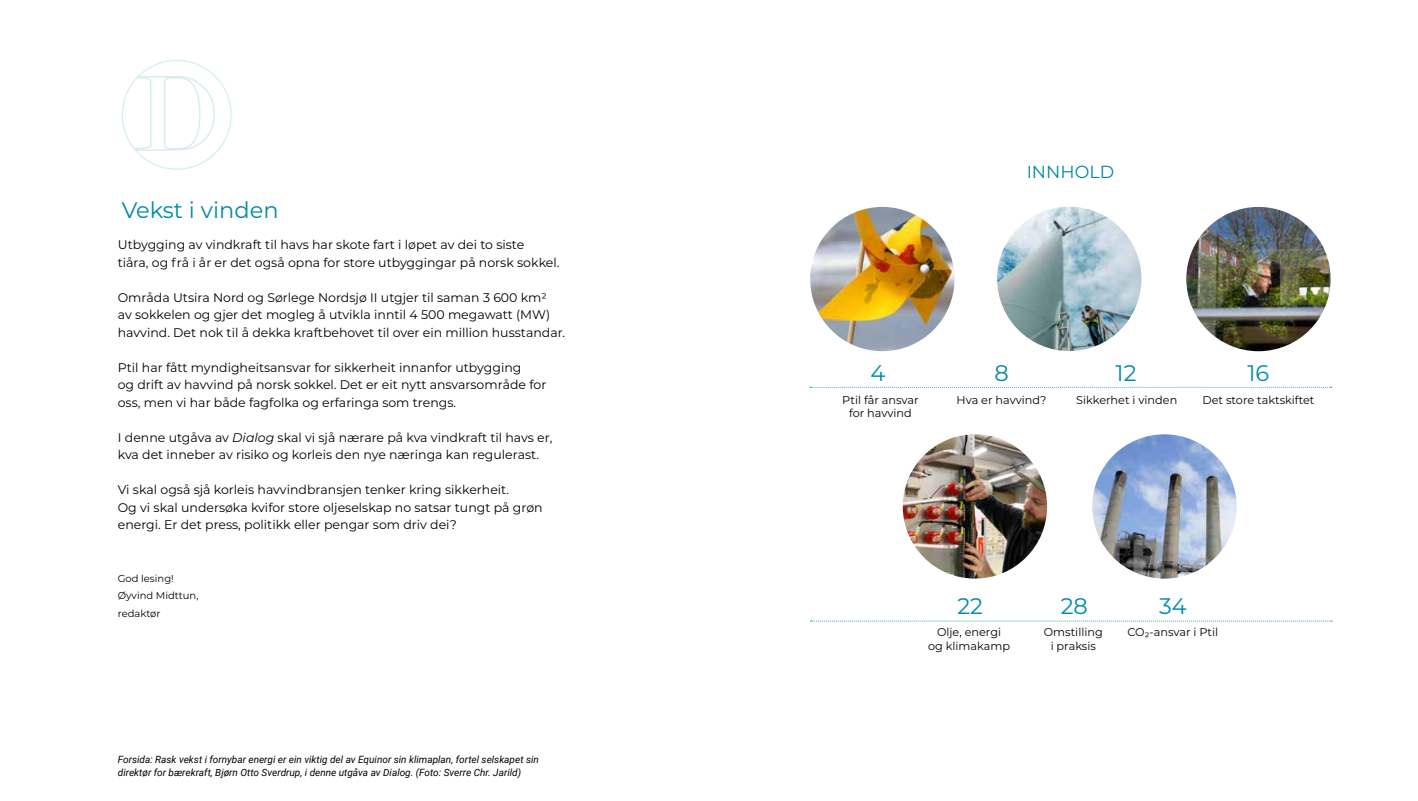
<style>
.page{position:relative;width:1418px;height:801px;background:#fff}
.page>*{position:absolute;margin:0;border:0;box-sizing:border-box;transform-origin:0 0}
.t1{font:22.5px "Montserrat";color:#0089a9}
.t2{font:17.5px "Montserrat";color:#0089a9}
.t3{font:12.5px/17.5px "Montserrat";color:#000}
.t4{font:11.25px/13.8px "Montserrat";color:#000;text-align:center}
.t5{font:italic 10px/13.8px "Roboto";color:#000}
.t6{font:10px/17.5px "Montserrat";color:#000}
.s1{font-style:italic}
</style>
<div class="page">
<svg style="left:133px;top:75px;width:83px;height:77px"></svg>
<img style="left:997px;top:207px;width:144px;height:144px;border-radius:72px">
<img style="left:902px;top:434px;width:145px;height:144px;border-radius:72px">
<img style="left:1092px;top:434px;width:144px;height:144px;border-radius:72px">
<img style="left:810px;top:207px;width:144px;height:144px;border-radius:72px">
<img style="left:1186px;top:207px;width:144px;height:144px;border-radius:72px">
<svg style="left:810px;top:387px;width:521px;height:1px"></svg>
<svg style="left:810px;top:620px;width:521px;height:1px"></svg>
<h1 class="t1" style="left:122px;top:194px;width:158px">Vekst i vinden</h1>
<p class="t3" style="left:118px;top:235px;width:443px">Utbygging av vindkraft til havs har skote fart i løpet av dei to siste<br>tiåra, og frå i år er det også opna for store utbyggingar på norsk sokkel.</p>
<p class="t3" style="left:118px;top:288px;width:449px">Områda Utsira Nord og Sørlege Nordsjø II utgjer til saman 3 600 km2<br>av sokkelen og gjer det mogleg å utvikla inntil 4 500 megawatt (MW) havvind. Det nok til å dekka kraftbehovet til over ein million husstandar.</p>
<p class="t3" style="left:118px;top:358px;width:430px">Ptil har fått myndigheitsansvar for sikkerheit innanfor utbygging<br>og drift av havvind på norsk sokkel. Det er eit nytt ansvarsområde for oss, men vi har både fagfolka og erfaringa som trengs.</p>
<p class="t3" style="left:118px;top:428px;width:436px">I denne utgåva av <span class="s1">Dialog</span> skal vi sjå nærare på kva vindkraft til havs er, kva det inneber av risiko og korleis den nye næringa kan regulerast.</p>
<p class="t3" style="left:118px;top:480px;width:426px">Vi skal også sjå korleis havvindbransjen tenker kring sikkerheit.<br>Og vi skal undersøka kvifor store oljeselskap no satsar tungt på grøn energi. Er det press, politikk eller pengar som driv dei?</p>
<p class="t6" style="left:118px;top:569px;width:82px">God lesing!<br>Øyvind Midttun, redaktør</p>
<p class="t5" style="left:118px;top:752px;width:422px">Forsida: Rask vekst i fornybar energi er ein viktig del av Equinor sin klimaplan, fortel selskapet sin direktør for bærekraft, Bjørn Otto Sverdrup, i denne utgåva av Dialog. (Foto: Sverre Chr. Jarild)</p>
<h2 class="t2" style="left:1026px;top:160px;width:89px">INNHOLD</h2>
<h1 class="t1" style="left:870px;top:358px;width:16px">4</h1>
<p class="t4" style="left:842px;top:392px;width:78px">Ptil får ansvar for havvind</p>
<h1 class="t1" style="left:994px;top:358px;width:16px">8</h1>
<p class="t4" style="left:956px;top:392px;width:91px">Hva er havvind?</p>
<h1 class="t1" style="left:1115px;top:358px;width:22px">12</h1>
<p class="t4" style="left:1076px;top:392px;width:103px">Sikkerhet i vinden</p>
<h1 class="t1" style="left:1247px;top:358px;width:23px">16</h1>
<p class="t4" style="left:1202px;top:392px;width:113px">Det store taktskiftet</p>
<h1 class="t1" style="left:957px;top:590px;width:27px">22</h1>
<p class="t4" style="left:928px;top:625px;width:83px">Olje, energi<br>og klimakamp</p>
<h1 class="t1" style="left:1060px;top:590px;width:29px">28</h1>
<p class="t4" style="left:1043px;top:625px;width:60px">Omstilling i praksis</p>
<h1 class="t1" style="left:1159px;top:590px;width:29px">34</h1>
<p class="t4" style="left:1127px;top:625px;width:92px">CO2-ansvar i Ptil</p>
</div>
